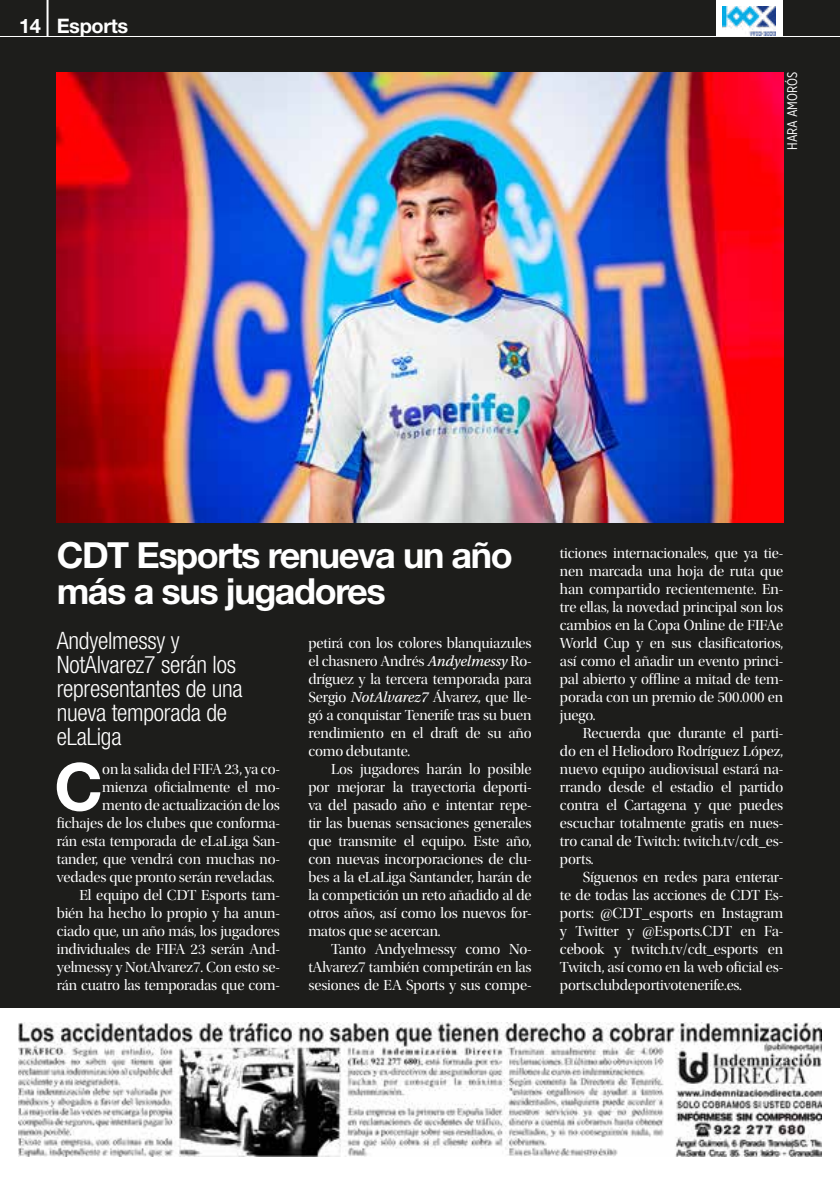
<style>
.page{position:relative;width:840px;height:1191px;background:#fff}
.page>*{position:absolute;margin:0;border:0;box-sizing:border-box;transform-origin:0 0}
.t1{font:700 65.6px "Helvetica Neue";color:#fff}
.t2{font:700 36px/36px "Helvetica Neue";letter-spacing:-.04em;color:#fff}
.t3{font:300 condensed 24px/24px "Helvetica Neue";letter-spacing:-.01em;color:#fff}
.t4{font:700 20px "Helvetica Neue";letter-spacing:-.02em;color:#fff}
.t5{font:15.2px/18px "Utopia Std Disp";letter-spacing:-.01em;color:#fff;text-align:justify}
.t6{font:14px "Gotham X Narrow";color:#fff}
.s1{font-family:"Utopia Std";font-style:italic}
</style>
<div class="page">
<div style="left:0;top:0;width:839px;height:36px;background:#1d1d1b"></div>
<hr style="left:839px;top:0;width:1px;height:36px;background:#185ca4">
<hr style="left:46px;top:0;width:2px;height:37px;background:#fff">
<div style="left:715px;top:0;width:66px;height:37px;background:#fff"></div>
<img style="left:722px;top:7px;width:53px;height:29px">
<div style="left:0;top:38px;width:839px;height:1153px;background:#1d1d1b"></div>
<img style="left:57px;top:72px;width:725px;height:450px">
<div style="left:0;top:1008px;width:839px;height:183px;background:#fff"></div>
<img style="left:18px;top:1022px;width:803px;height:135px">
<h3 class="t4" style="left:19px;top:13px;width:111px">14 Esports</h3>
<p class="t6" style="left:783px;top:150px;width:79px;rotate:-90deg">HARA AMORÓS</p>
<h2 class="t2" style="left:57px;top:537px;width:457px">CDT Esports renueva un año más a sus jugadores</h2>
<h3 class="t3" style="left:57px;top:628px;width:187px">Andyelmessy y<br>NotAlvarez7 serán los representantes de una nueva temporada de eLaLiga</h3>
<h1 class="t1" style="left:54px;top:746px;width:50px">C</h1>
<p class="t5" style="left:102px;top:760px;width:179px">on la salida del FIFA 23, ya co-</p>
<p class="t5" style="left:308px;top:634px;width:225px">petirá con los colores blanquiazules el chasnero Andrés <span class="s1">Andyelmessy</span> Ro&shy;dríguez y la tercera temporada para Sergio <span class="s1">NotAlvarez7</span> Álvarez, que lle&shy;gó a conquistar Tenerife tras su buen rendimiento en el draft de su año como debutante.</p>
<p class="t5" style="left:308px;top:760px;width:225px;text-indent:23px">Los jugadores harán lo posible por mejorar la trayectoria deporti&shy;va del pasado año e intentar repe&shy;tir las buenas sensaciones generales que transmite el equipo. Este año, con nuevas incorporaciones de clu&shy;bes a la eLaLiga Santander, harán de la competición un reto añadido al de otros años, así como los nuevos for&shy;matos que se acercan.</p>
<p class="t5" style="left:308px;top:940px;width:225px;text-indent:23px">Tanto Andyelmessy como No&shy;tAlvarez7 también competirán en las sesiones de EA Sports y sus compe-</p>
<p class="t5" style="left:102px;top:778px;width:179px">mienza oficialmente el mo-</p>
<p class="t5" style="left:102px;top:796px;width:179px">mento de actualización de los</p>
<p class="t5" style="left:57px;top:814px;width:224px">fichajes de los clubes que conforma-</p>
<p class="t5" style="left:57px;top:832px;width:224px">rán esta temporada de eLaLiga San-</p>
<p class="t5" style="left:57px;top:850px;width:224px">tander, que vendrá con muchas no-</p>
<p class="t5" style="left:57px;top:868px;width:219px">vedades que pronto serán reveladas.</p>
<p class="t5" style="left:79px;top:886px;width:202px">El equipo del CDT Esports tam-</p>
<p class="t5" style="left:57px;top:904px;width:224px">bién ha hecho lo propio y ha anun-</p>
<p class="t5" style="left:57px;top:922px;width:224px">ciado que, un año más, los jugadores</p>
<p class="t5" style="left:57px;top:940px;width:224px">individuales de FIFA 23 serán And-</p>
<p class="t5" style="left:57px;top:958px;width:224px">yelmessy y NotAlvarez7. Con esto se-</p>
<p class="t5" style="left:57px;top:976px;width:224px">rán cuatro las temporadas que com-</p>
<p class="t5" style="left:559px;top:544px;width:225px">ticiones internacionales, que ya tie&shy;nen marcada una hoja de ruta que han compartido recientemente. En&shy;tre ellas, la novedad principal son los cambios en la Copa Online de FIFAe World Cup y en sus clasificatorios, así como el añadir un evento princi&shy;pal abierto y offline a mitad de tem&shy;porada con un premio de 500.000 en juego.</p>
<p class="t5" style="left:559px;top:724px;width:225px;text-indent:23px">Recuerda que durante el parti&shy;do en el Heliodoro Rodríguez López, nuevo equipo audiovisual estará na&shy;rrando desde el estadio el partido contra el Cartagena y que puedes escuchar totalmente gratis en nues&shy;tro canal de Twitch: twitch.tv/cdt_es&shy;ports.</p>
<p class="t5" style="left:559px;top:868px;width:225px;text-indent:23px">Síguenos en redes para enterar&shy;te de todas las acciones de CDT Es&shy;ports: @CDT_esports en Instagram y Twitter y @Esports.CDT en Fa&shy;cebook y twitch.tv/cdt_esports en Twitch, así como en la web oficial es&shy;ports.clubdeportivotenerife.es.</p>
</div>
